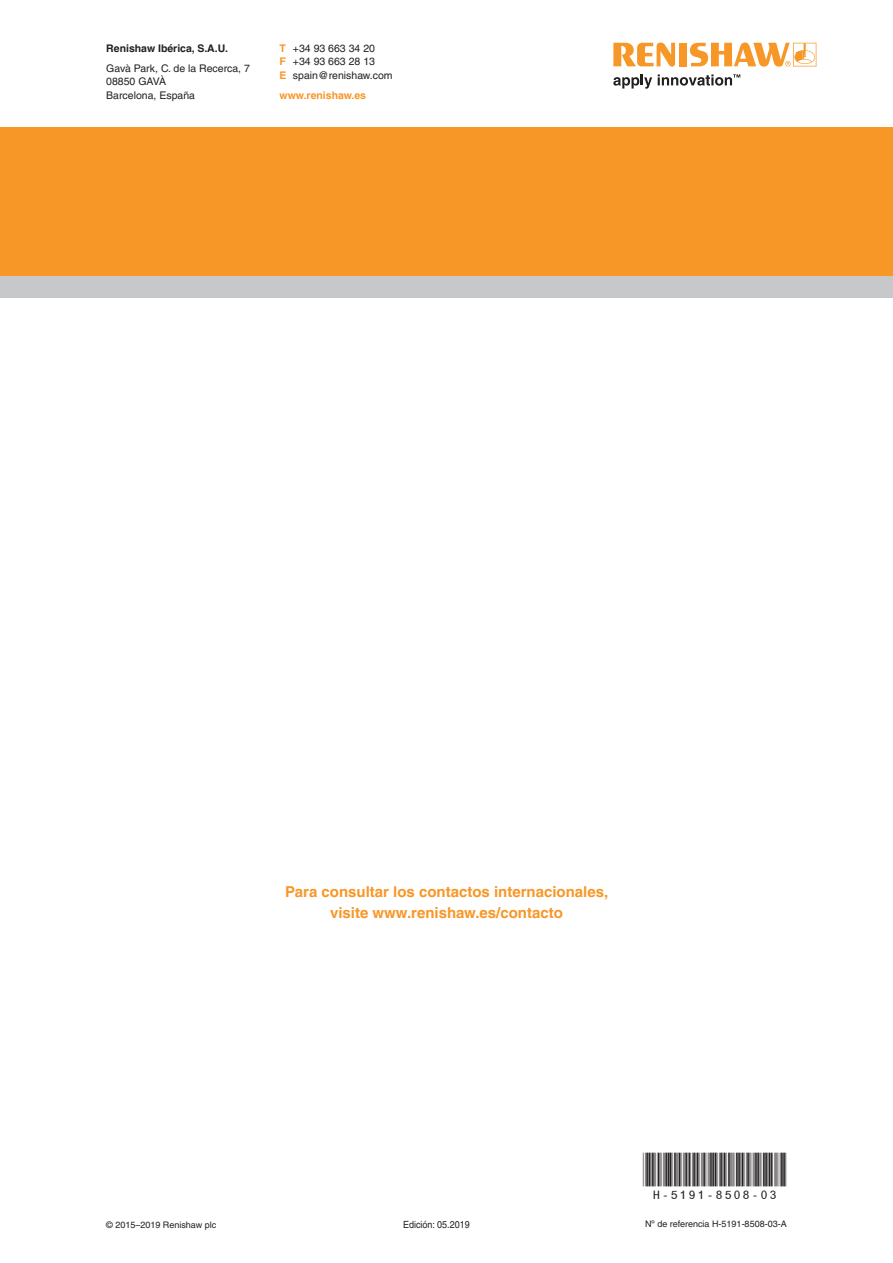
<style>
.page{position:relative;width:893px;height:1263px;background:#fff}
.page>*{position:absolute;margin:0;border:0;box-sizing:border-box;transform-origin:0 0}
.Bar_code{font:48px "MBH16 B";color:#231f20}
.Web_contact{font:700 15px/21px "Helvetica LT Pro";color:#f79727;text-align:center}
.t1{font:10.5px "Helvetica LT Pro";color:#231f20}
.t2{font:700 10.5px "Helvetica LT Pro";color:#231f20}
.t3{font:700 10.5px "Helvetica LT Pro";color:#f79727}
.t4{font:9.9px "Helvetica LT Pro";color:#231f20;scale:.91 1}
.Small_print{font:9px "Helvetica LT Pro";color:#231f20}
</style>
<div class="page">
<svg style="left:613px;top:75px;width:39px;height:14px"></svg>
<svg style="left:613px;top:43px;width:62px;height:24px"></svg>
<div style="left:679px;top:43px;width:8px;height:23px;background:#f79727"></div>
<svg style="left:690px;top:43px;width:126px;height:24px"></svg>
<svg style="left:658px;top:74px;width:82px;height:12px"></svg>
<div style="left:0;top:276px;width:893px;height:22px;background:#c7c8ca"></div>
<div style="left:0;top:128px;width:893px;height:148px;background:#f79727"></div>
<p class="t2" style="left:106px;top:41px;width:123px">Renishaw Ibérica, S.A.U.</p>
<p class="t1" style="left:106px;top:62px;width:145px">Gavà Park, C. de la Recerca, 7</p>
<p class="t1" style="left:106px;top:75px;width:61px">08850 GAVÀ</p>
<p class="t1" style="left:106px;top:89px;width:90px">Barcelona, España</p>
<p class="t3" style="left:280px;top:41px;width:8px">T</p>
<p class="t1" style="left:293px;top:42px;width:84px">+34 93 663 34 20</p>
<p class="t3" style="left:280px;top:55px;width:8px">F</p>
<p class="t1" style="left:293px;top:55px;width:84px">+34 93 663 28 13</p>
<p class="t3" style="left:280px;top:69px;width:9px">E</p>
<p class="t1" style="left:293px;top:69px;width:101px">spain@renishaw.com</p>
<p class="t3" style="left:280px;top:89px;width:88px">www.renishaw.es</p>
<p class="Web_contact" style="left:285px;top:882px;width:324px">Para consultar los contactos internacionales, visite www.renishaw.es/contacto</p>
<p class="Bar_code" style="left:643px;top:1154px;width:145px">*H-5191-8508-03*</p>
<p class="Small_print" style="left:106px;top:1219px;width:112px">© 2015–2019 Renishaw plc</p>
<p class="t4" style="left:403px;top:1218px;width:75px">Edición: 05.2019</p>
<p class="Small_print" style="left:645px;top:1218px;width:143px">Nº de referencia H-5191-8508-03-A</p>
</div>
